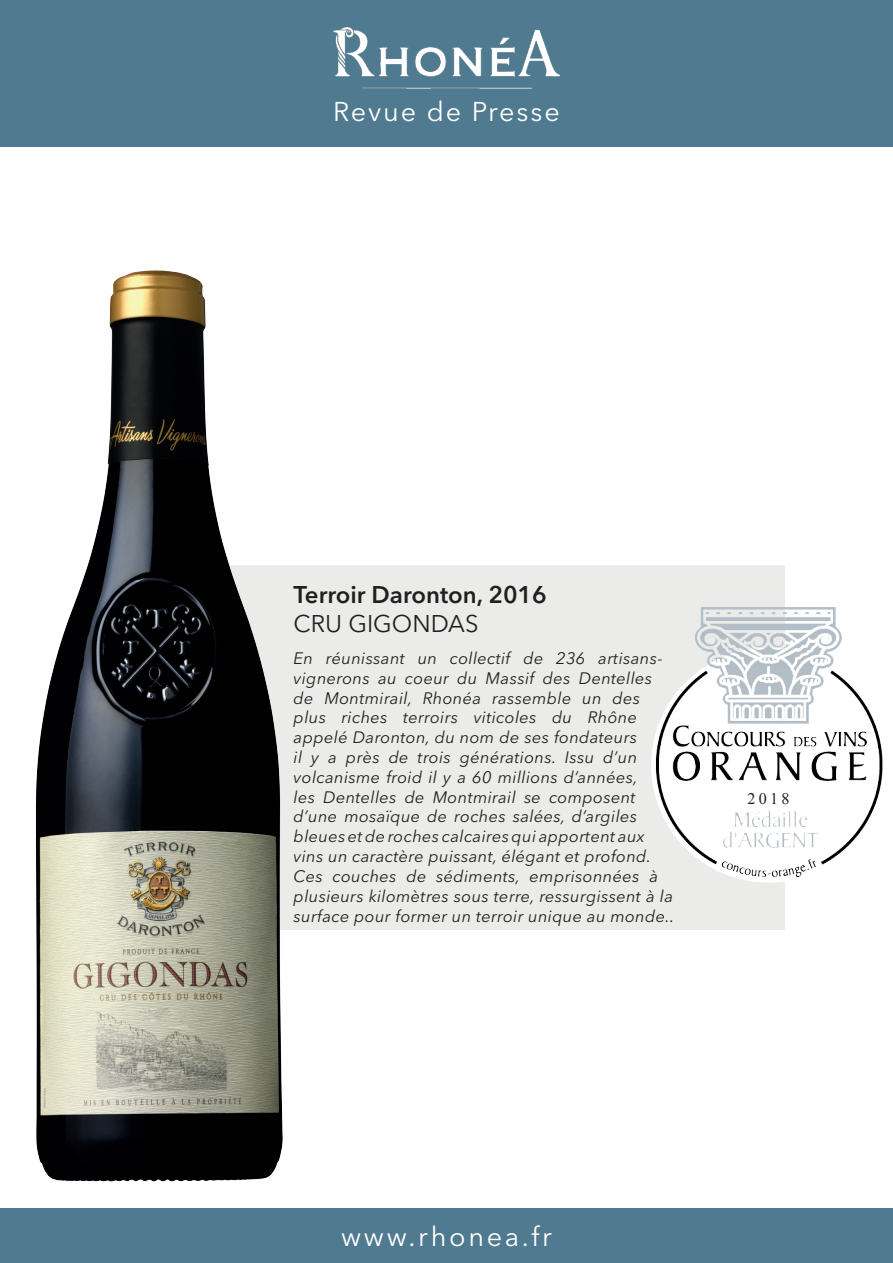
<style>
.page{position:relative;width:893px;height:1263px;background:#fff}
.page>*{position:absolute;margin:0;border:0;box-sizing:border-box;transform-origin:0 0}
.t1{font:27px "Avenir Next LT Pro";letter-spacing:.1em;color:#fff}
.t2{font:27px "Avenir Next LT Pro";letter-spacing:.07em;color:#fff}
.t3{font:600 24px "Avenir Next LT Pro";color:#231f20}
.t4{font:24px "Avenir Next LT Pro";color:#231f20}
.t5{font:italic 16.5px/19.8px "Avenir Next LT Pro";letter-spacing:.02em;color:#231f20}
.t6{font:16.05px "Times New Roman";color:#231f20}
</style>
<div class="page">
<div style="left:0;top:1209px;width:893px;height:54px;background:#4f7a90"></div>
<div style="left:0;top:0;width:893px;height:146px;background:#4f7a90"></div>
<img style="left:333px;top:28px;width:226px;height:61px">
<div style="left:215px;top:565px;width:570px;height:364px;background:#ebebea"></div>
<img style="left:36px;top:270px;width:258px;height:912px">
<img style="left:651px;top:607px;width:232px;height:276px">
<h1 class="t2" style="left:333px;top:95px;width:228px">Revue de Presse</h1>
<h2 class="t3" style="left:294px;top:580px;width:255px">Terroir Daronton, 2016</h2>
<h2 class="t4" style="left:294px;top:609px;width:186px">CRU GIGONDAS</h2>
<p class="t5" style="left:294px;top:648px;width:382px">En réunissant un collectif de 236 artisans&shy;vignerons au coeur du Massif des Dentelles de Montmirail, Rhonéa rassemble un des plus riches terroirs viticoles du Rhô ne appelé Daronton, du nom de ses fondateurs<br>il y a près de trois générations. Issu d’un volcanisme froid il y a 60 millions d’années,<br>les Dentelles de Montmirail se composent d’une mosaïque de roches salées, d’argiles bleues et de roches calcaires qui apportent aux vins un caractère puissant, élégant et profond.<br>Ces couches de sédiments, emprisonnées à plusieurs kilomètres sous terre, ressurgissent à la surface pour former un terroir unique au monde..</p>
<p class="t6" style="left:747px;top:788px;width:43px">2018</p>
<h1 class="t1" style="left:341px;top:1221px;width:212px">www.rhonea.fr</h1>
</div>
